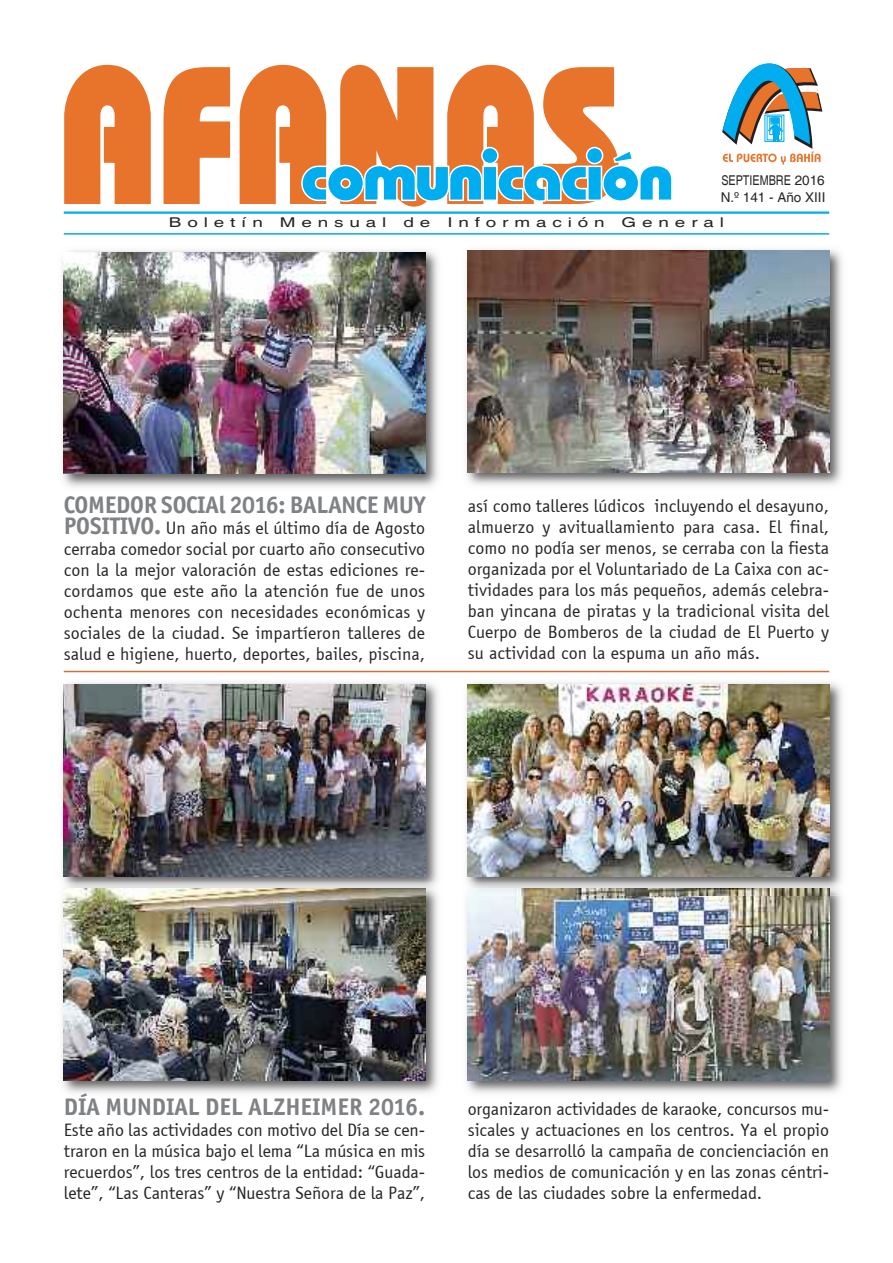
<style>
.page{position:relative;width:893px;height:1263px;background:#fff}
.page>*{position:absolute;margin:0;border:0;box-sizing:border-box;transform-origin:0 0}
.t1{font:700 24px "Officina Sans ITC";letter-spacing:-.005em;color:#7f8184}
.t2{font:18px/21px "Officina Sans";color:#272627;text-align:justify}
.t3{font:13.5px "Helvetica";letter-spacing:.31em;color:#272627;scale:1.4 1}
.t4{font:13.5px/16.2px "Helvetica";color:#272627;scale:.8 1}
.s1{font-family:"Officina Sans ITC";font-weight:700;font-size:24px;color:#7f8184}
</style>
<div class="page">
<img style="left:62px;top:682px;width:376px;height:411px">
<img style="left:64px;top:685px;width:361px;height:191px">
<img style="left:466px;top:895px;width:376px;height:198px">
<img style="left:468px;top:895px;width:361px;height:185px">
<img style="left:64px;top:889px;width:361px;height:191px">
<svg style="left:64px;top:64px;width:87px;height:140px"></svg>
<svg style="left:163px;top:67px;width:68px;height:137px"></svg>
<svg style="left:722px;top:63px;width:101px;height:101px"></svg>
<svg style="left:239px;top:64px;width:433px;height:143px"></svg>
<hr style="left:64px;top:211px;width:765px;height:3px;background:#00aded">
<hr style="left:64px;top:233px;width:765px;height:2px;background:#00aded">
<img style="left:466px;top:249px;width:376px;height:236px">
<img style="left:468px;top:251px;width:361px;height:221px">
<hr style="left:64px;top:671px;width:765px;height:1px;background:#ce7238">
<img style="left:62px;top:250px;width:376px;height:237px">
<img style="left:64px;top:252px;width:361px;height:221px">
<img style="left:466px;top:682px;width:376px;height:213px">
<img style="left:468px;top:889px;width:361px;height:6px">
<img style="left:468px;top:685px;width:361px;height:191px">
<p class="t4" style="left:721px;top:172px;width:132px">SEPTIEMBRE 2016<br>N.º 141 - Año XIII</p>
<p class="t3" style="left:169px;top:215px;width:69px">Boletín</p>
<p class="t3" style="left:280px;top:215px;width:78px">Mensual</p>
<p class="t3" style="left:403px;top:215px;width:21px">d e</p>
<p class="t3" style="left:447px;top:215px;width:114px">Información</p>
<p class="t3" style="left:622px;top:215px;width:75px">General</p>
<h1 class="t1" style="left:64px;top:490px;width:363px">COMEDOR SOCIAl 2016: BALANCE MUY</h1>
<p class="t2" style="left:64px;top:517px;width:363px"><span class="s1">POSITIVO.</span> Un año más el último día de Agosto cerraba comedor social por cuarto año consecutivo con la la mejor valoración de estas ediciones re&shy;cordamos que este año la atención fue de unos ochenta menores con necesidades económicas y sociales de la ciudad. Se impartíeron talleres de salud e higiene, huerto, deportes, bailes, piscina,</p>
<p class="t2" style="left:468px;top:495px;width:363px">así como talleres lúdicos incluyendo el desayuno, almuerzo y avituallamiento para casa. El final, como no podía ser menos, se cerraba con la fiesta organizada por el Voluntariado de La Caixa con ac&shy;tividades para los más pequeños, además celebra&shy;ban yincana de piratas y la tradicional visita del Cuerpo de Bomberos de la ciudad de El Puerto y su actividad con la espuma un año más.</p>
<h1 class="t1" style="left:64px;top:1093px;width:363px">DÍA MUNDIAL DEL ALZHEIMER 2016.</h1>
<p class="t2" style="left:64px;top:1119px;width:363px">Este año las actividades con motivo del Día se cen&shy;traron en la música bajo el lema “La música en mis recuerdos”, los tres centros de la entidad: “Guada&shy;lete”, “Las Canteras” y “Nuestra Señora de la Paz”,</p>
<p class="t2" style="left:468px;top:1098px;width:363px">organizaron actividades de karaoke, concursos mu&shy;sicales y actuaciones en los centros. Ya el propio día se desarrolló la campaña de concienciación en los medios de comunicación y en las zonas céntri&shy;cas de las ciudades sobre la enfermedad.</p>
</div>
